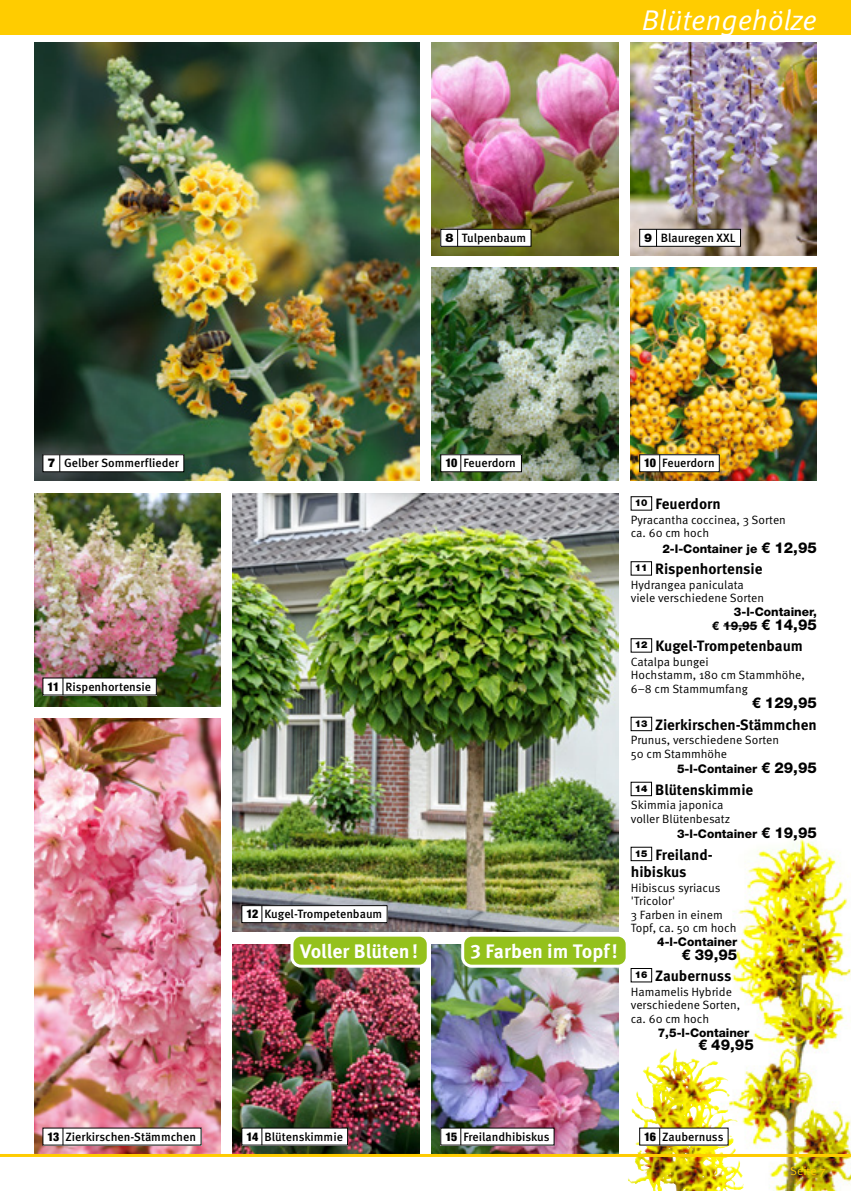
<style>
.page{position:relative;width:851px;height:1191px;background:#fff}
.page>*{position:absolute;margin:0;border:0;box-sizing:border-box;transform-origin:0 0}
.t1{font:28.5px "Meta Pro Norm Ita";color:#fff}
.t2{font:700 19.5px "Meta Pro";color:#fff}
.t3{font:700 15px/17.2px "Meta Pro";letter-spacing:-.005em;color:#000}
.t4{font:800 15px "Helvetica Neue LT Pro";color:#000}
.t5{font:12px/13.5px "Meta Pro Norm";color:#000}
.t6{font:500 12px "Meta Pro";color:#000}
.t7{font:800 12px/13.5px "Helvetica Neue LT Pro";color:#000;text-align:right}
.t8{font:12px "Meta Pro Norm";color:#fc0}
.s1{font-family:"Helvetica Neue LT Pro";font-weight:900}
.s2{font-family:"Helvetica Neue LT Pro";font-weight:900;font-stretch:condensed}
.s3{font-size:15px}
</style>
<div class="page">
<img style="left:660px;top:838px;width:190px;height:353px">
<img style="left:664px;top:1048px;width:12px;height:22px">
<div style="left:0;top:0;width:850px;height:34px;background:#fc0"></div>
<img style="left:432px;top:944px;width:186px;height:210px">
<img style="left:432px;top:43px;width:186px;height:212px">
<div style="left:440px;top:229px;width:91px;height:17px;background:#fff"></div>
<div style="left:440px;top:229px;width:91px;height:18px;border:1px solid #000"></div>
<svg style="left:457px;top:229px;width:1px;height:17px"></svg>
<div style="left:630px;top:496px;width:22px;height:14px;border:1px solid #000"></div>
<div style="left:630px;top:561px;width:21px;height:14px;border:1px solid #000"></div>
<hr style="left:723px;top:625px;width:34px;height:1px;background:#000">
<div style="left:630px;top:638px;width:22px;height:14px;border:1px solid #000"></div>
<div style="left:630px;top:717px;width:22px;height:14px;border:1px solid #000"></div>
<div style="left:630px;top:782px;width:21px;height:14px;border:1px solid #000"></div>
<div style="left:630px;top:847px;width:22px;height:14px;border:1px solid #000"></div>
<div style="left:630px;top:968px;width:22px;height:14px;border:1px solid #000"></div>
<img style="left:34px;top:43px;width:385px;height:437px">
<img style="left:233px;top:493px;width:385px;height:438px">
<img style="left:34px;top:493px;width:186px;height:213px">
<div style="left:43px;top:455px;width:141px;height:17px;background:#fff"></div>
<svg style="left:59px;top:454px;width:1px;height:18px"></svg>
<img style="left:630px;top:43px;width:186px;height:212px">
<div style="left:639px;top:229px;width:101px;height:17px;background:#fff"></div>
<div style="left:639px;top:229px;width:101px;height:18px;border:1px solid #000"></div>
<svg style="left:656px;top:229px;width:1px;height:17px"></svg>
<img style="left:233px;top:944px;width:186px;height:210px">
<img style="left:34px;top:719px;width:186px;height:435px">
<img style="left:432px;top:268px;width:186px;height:212px">
<img style="left:630px;top:268px;width:186px;height:212px">
<hr style="left:0;top:1154px;width:850px;height:3px;background:#fc0">
<div style="left:440px;top:455px;width:81px;height:17px;background:#fff"></div>
<svg style="left:460px;top:454px;width:1px;height:18px"></svg>
<div style="left:639px;top:455px;width:80px;height:17px;background:#fff"></div>
<svg style="left:659px;top:454px;width:1px;height:18px"></svg>
<div style="left:43px;top:678px;width:113px;height:17px;background:#fff"></div>
<div style="left:43px;top:677px;width:114px;height:18px;border:1px solid #000"></div>
<svg style="left:63px;top:678px;width:1px;height:17px"></svg>
<div style="left:242px;top:905px;width:145px;height:17px;background:#fff"></div>
<div style="left:241px;top:905px;width:146px;height:18px;border:1px solid #000"></div>
<svg style="left:261px;top:905px;width:1px;height:17px"></svg>
<div style="left:43px;top:1128px;width:158px;height:17px;background:#fff"></div>
<svg style="left:63px;top:1128px;width:1px;height:17px"></svg>
<div style="left:242px;top:1128px;width:105px;height:17px;background:#fff"></div>
<div style="left:241px;top:1127px;width:107px;height:18px;border:1px solid #000"></div>
<svg style="left:261px;top:1128px;width:1px;height:17px"></svg>
<div style="left:440px;top:1128px;width:114px;height:17px;background:#fff"></div>
<svg style="left:460px;top:1128px;width:1px;height:17px"></svg>
<div style="left:639px;top:1128px;width:89px;height:17px;background:#fff"></div>
<svg style="left:659px;top:1128px;width:1px;height:17px"></svg>
<div style="left:292px;top:935px;width:136px;height:31px;background:#94c11c;border-radius:9px"></div>
<div style="left:290px;top:933px;width:139px;height:34px;border:3px solid #fff;border-radius:9px"></div>
<div style="left:462px;top:935px;width:165px;height:31px;background:#94c11c;border-radius:9px"></div>
<div style="left:461px;top:933px;width:167px;height:34px;border:3px solid #fff;border-radius:9px"></div>
<p class="t6" style="left:445px;top:228px;width:82px"><span class="s1">8</span> Tulpenbaum</p>
<h1 class="t1" style="left:641px;top:-2px;width:176px">Blütengehölze</h1>
<p class="t6" style="left:644px;top:228px;width:93px"><span class="s1">9</span> Blauregen XXL</p>
<p class="t6" style="left:48px;top:454px;width:133px"><span class="s1">7</span> Gelber Sommerflieder</p>
<p class="t6" style="left:48px;top:677px;width:105px"><span class="s2">11</span> Rispenhortensie</p>
<p class="t6" style="left:445px;top:454px;width:72px"><span class="s2">10</span> Feuerdorn</p>
<p class="t6" style="left:644px;top:454px;width:72px"><span class="s2">10</span> Feuerdorn</p>
<p class="t6" style="left:246px;top:904px;width:137px"><span class="s2">12</span> Kugel-Trompetenbaum</p>
<h2 class="t2" style="left:300px;top:935px;width:119px">Voller Blüten!</h2>
<h2 class="t2" style="left:470px;top:935px;width:148px">3 Farben im Topf!</h2>
<p class="t3" style="left:634px;top:494px;width:88px"><sup>10</sup> Feuerdorn</p>
<p class="t5" style="left:630px;top:512px;width:157px">Pyracantha coccinea, 3 Sorten ca. 60 cm hoch</p>
<p class="t7" style="left:662px;top:542px;width:156px">2-l-Container je <span class="s3">€ 12,95</span></p>
<p class="t3" style="left:634px;top:559px;width:129px"><sup>11</sup> Rispenhortensie</p>
<p class="t5" style="left:630px;top:577px;width:135px">Hydrangea paniculata viele verschiedene Sorten</p>
<p class="t7" style="left:711px;top:605px;width:106px">3-l-Container,<br>€ 19,95 <span class="s3">€ 14,95</span></p>
<p class="t3" style="left:634px;top:636px;width:169px"><sup>12</sup> Kugel-Trompetenbaum</p>
<p class="t5" style="left:630px;top:654px;width:176px">Catalpa bungei<br>Hochstamm, 180 cm Stammhöhe,<br>6–8 cm Stammumfang</p>
<p class="t4" style="left:751px;top:694px;width:67px">€ 129,95</p>
<p class="t3" style="left:634px;top:715px;width:183px"><sup>13</sup> Zierkirschen-Stämmchen</p>
<p class="t5" style="left:630px;top:733px;width:150px">Prunus, verschiedene Sorten<br>50 cm Stammhöhe</p>
<p class="t7" style="left:677px;top:762px;width:141px">5-l-Container <span class="s3">€ 29,95</span></p>
<p class="t3" style="left:634px;top:780px;width:120px"><sup>14</sup> Blütenskimmie</p>
<p class="t5" style="left:630px;top:797px;width:101px">Skimmia japonica voller Blütenbesatz</p>
<p class="t7" style="left:677px;top:827px;width:141px">3-l-Container <span class="s3">€ 19,95</span></p>
<p class="t3" style="left:630px;top:845px;width:82px"><sup>15</sup> Freiland&shy;hibiskus</p>
<p class="t5" style="left:630px;top:880px;width:107px">Hibiscus syriacus 'Tricolor'<br>3 Farben in einem<br>Topf, ca. 50 cm hoch</p>
<p class="t7" style="left:657px;top:935px;width:82px">4-l-Container</p>
<p class="t4" style="left:681px;top:945px;width:57px">€ 39,95</p>
<p class="t3" style="left:634px;top:966px;width:98px"><sup>16</sup> Zaubernuss</p>
<p class="t5" style="left:630px;top:984px;width:111px">Hamamelis Hybride verschiedene Sorten, ca. 60 cm hoch</p>
<p class="t7" style="left:657px;top:1025px;width:93px">7,5-l-Container</p>
<p class="t4" style="left:698px;top:1036px;width:57px">€ 49,95</p>
<p class="t6" style="left:48px;top:1127px;width:150px"><span class="s2">13</span> Zierkirschen-Stämmchen</p>
<p class="t6" style="left:246px;top:1127px;width:98px"><span class="s2">14</span> Blütenskimmie</p>
<p class="t6" style="left:445px;top:1127px;width:106px"><span class="s2">15</span> Freilandhibiskus</p>
<p class="t6" style="left:644px;top:1127px;width:81px"><span class="s2">16</span> Zaubernuss</p>
<p class="t8" style="left:790px;top:1161px;width:37px">Seite 7</p>
</div>
